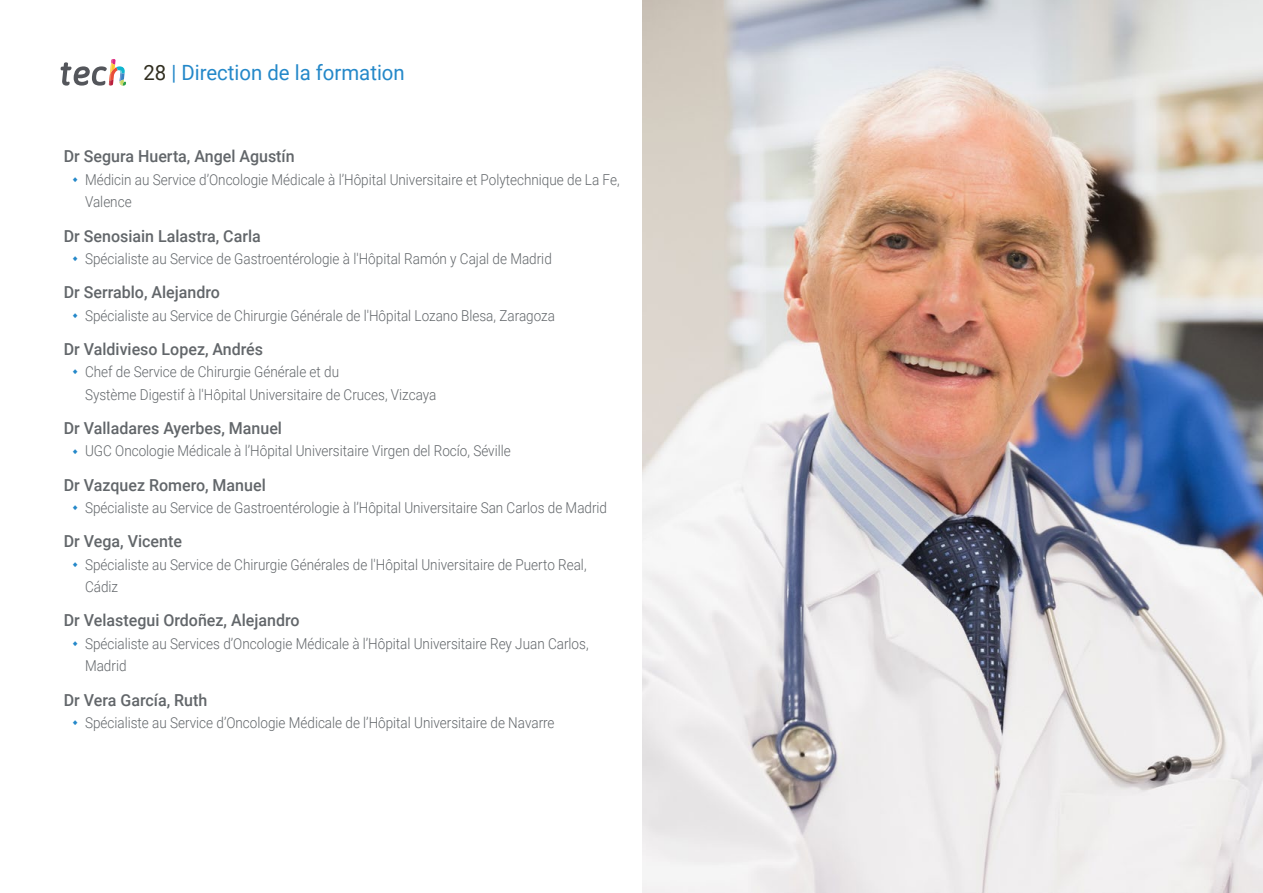
<style>
.page{position:relative;width:1263px;height:893px;background:#fff}
.page>*{position:absolute;margin:0;border:0;box-sizing:border-box;transform-origin:0 0}
.t1{font:21px "Roboto";color:#2488c9}
.t2{font:500 16.5px "Roboto";color:#62666a}
.t3{font:300 15px/22.5px "Roboto";color:#62666a;scale:.9 1}
.s1{color:#312e20}
</style>
<div class="page">
<svg style="left:61px;top:59px;width:65px;height:27px"></svg>
<img style="left:642px;top:0;width:621px;height:893px">
<h1 class="t1" style="left:144px;top:57px;width:263px"><span class="s1">28</span> | Direction de la formation</h1>
<p class="t2" style="left:64px;top:145px;width:232px">Dr Segura Huerta, Angel Agustín</p>
<p class="t3" style="left:85px;top:168px;width:595px">Médicin au Service d’Oncologie Médicale à l’Hôpital Universitaire et Polytechnique de La Fe,<br>Valence</p>
<p class="t2" style="left:64px;top:224px;width:198px">Dr Senosiain Lalastra, Carla</p>
<p class="t3" style="left:85px;top:247px;width:520px">Spécialiste au Service de Gastroentérologie à l'Hôpital Ramón y Cajal de Madrid</p>
<p class="t2" style="left:64px;top:281px;width:158px">Dr Serrablo, Alejandro</p>
<p class="t3" style="left:85px;top:303px;width:524px">Spécialiste au Service de Chirurgie Générale de l'Hôpital Lozano Blesa, Zaragoza</p>
<p class="t2" style="left:64px;top:337px;width:201px">Dr Valdivieso Lopez, Andrés</p>
<p class="t3" style="left:85px;top:360px;width:392px">Chef de Service de Chirurgie Générale et du<br>Système Digestif à l'Hôpital Universitaire de Cruces, Vizcaya</p>
<p class="t2" style="left:64px;top:416px;width:220px">Dr Valladares Ayerbes, Manuel</p>
<p class="t3" style="left:85px;top:439px;width:474px">UGC Oncologie Médicale à l’Hôpital Universitaire Virgen del Rocío, Séville</p>
<p class="t2" style="left:64px;top:473px;width:203px">Dr Vazquez Romero, Manuel</p>
<p class="t3" style="left:85px;top:496px;width:582px">Spécialiste au Service de Gastroentérologie à l’Hôpital Universitaire San Carlos de Madrid</p>
<p class="t2" style="left:64px;top:530px;width:120px">Dr Vega, Vicente</p>
<p class="t3" style="left:85px;top:552px;width:559px">Spécialiste au Service de Chirurgie Générales de l'Hôpital Universitaire de Puerto Real,<br>Cádiz</p>
<p class="t2" style="left:64px;top:609px;width:237px">Dr Velastegui Ordoñez, Alejandro</p>
<p class="t3" style="left:85px;top:632px;width:561px">Spécialiste au Services d’Oncologie Médicale à l’Hôpital Universitaire Rey Juan Carlos,<br>Madrid</p>
<p class="t2" style="left:64px;top:688px;width:145px">Dr Vera García, Ruth</p>
<p class="t3" style="left:85px;top:711px;width:523px">Spécialiste au Service d’Oncologie Médicale de l’Hôpital Universitaire de Navarre</p>
</div>
